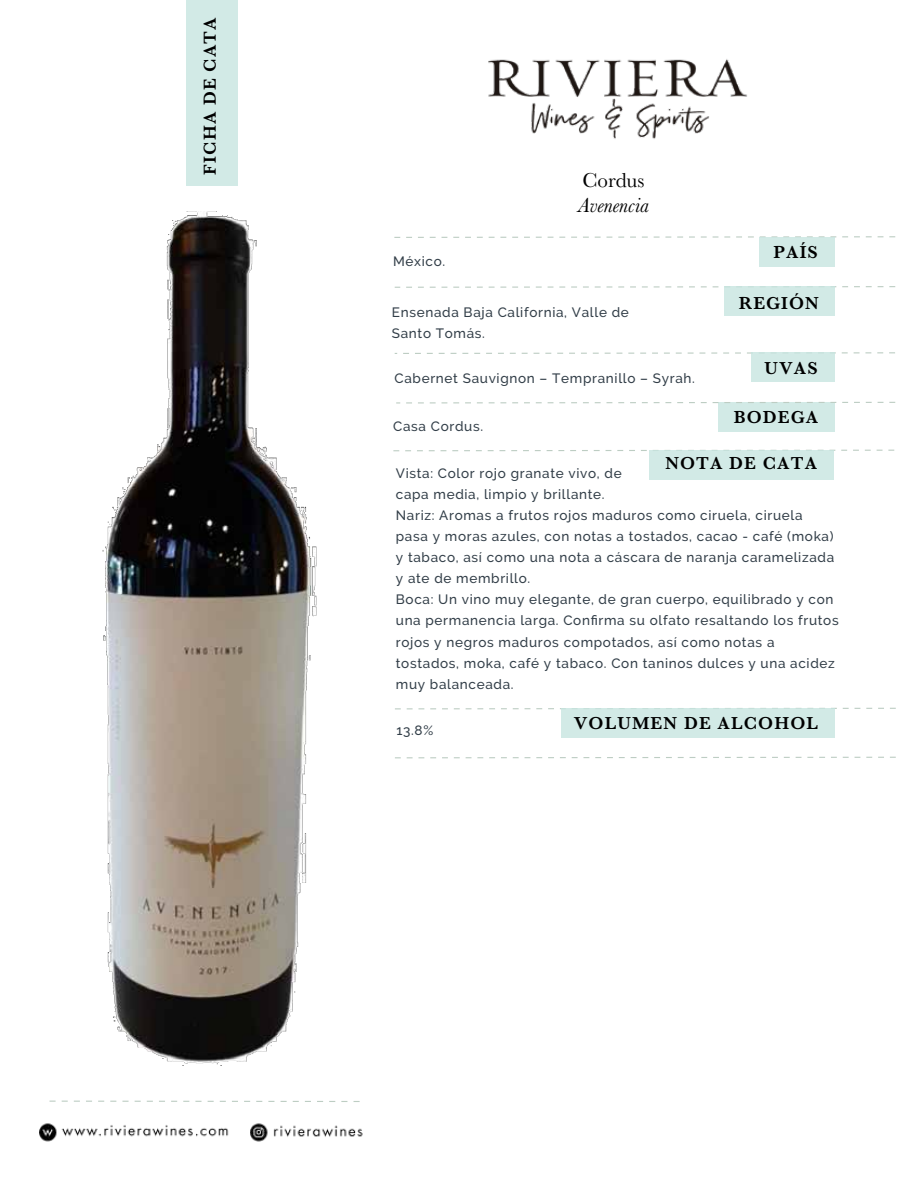
<style>
.page{position:relative;width:915px;height:1191px;background:#fff}
.page>*{position:absolute;margin:0;border:0;box-sizing:border-box;transform-origin:0 0}
.t1{font:italic 21px "Baskerville";color:#000}
.t2{font:21px "Baskerville";color:#000}
.t3{font:600 18px "Baskerville";letter-spacing:.06em;color:#000}
.t4{font:500 13.5px/21px "Raleway";letter-spacing:.05em;color:#323e48}
</style>
<div class="page">
<div style="left:186px;top:0;width:51px;height:185px;background:#d2eae6"></div>
<svg style="left:49px;top:1100px;width:310px;height:2px"></svg>
<img style="left:39px;top:1123px;width:324px;height:19px">
<img style="left:488px;top:59px;width:259px;height:80px">
<svg style="left:394px;top:236px;width:502px;height:2px"></svg>
<div style="left:759px;top:237px;width:75px;height:30px;background:#d2eae6"></div>
<svg style="left:394px;top:286px;width:502px;height:2px"></svg>
<div style="left:724px;top:286px;width:110px;height:30px;background:#d2eae6"></div>
<svg style="left:394px;top:352px;width:501px;height:2px"></svg>
<div style="left:751px;top:352px;width:83px;height:30px;background:#d2eae6"></div>
<div style="left:718px;top:402px;width:116px;height:30px;background:#d2eae6"></div>
<svg style="left:396px;top:401px;width:500px;height:3px"></svg>
<svg style="left:393px;top:449px;width:502px;height:3px"></svg>
<div style="left:649px;top:450px;width:184px;height:30px;background:#d2eae6"></div>
<svg style="left:395px;top:707px;width:501px;height:3px"></svg>
<div style="left:561px;top:708px;width:273px;height:30px;background:#d2eae6"></div>
<svg style="left:395px;top:756px;width:501px;height:3px"></svg>
<img style="left:102px;top:211px;width:215px;height:855px">
<h2 class="t3" style="left:197px;top:174px;width:158px;rotate:-90deg">FICHA DE CATA</h2>
<p class="t4" style="left:393px;top:251px;width:54px">México.</p>
<h1 class="t2" style="left:582px;top:167px;width:64px">Cordus</h1>
<h1 class="t1" style="left:578px;top:192px;width:72px">Avenencia</h1>
<p class="t4" style="left:392px;top:301px;width:238px">Ensenada Baja California, Valle de<br>Santo Tomás.</p>
<p class="t4" style="left:394px;top:367px;width:302px">Cabernet Sauvignon – Tempranillo – Syrah.</p>
<p class="t4" style="left:393px;top:415px;width:91px">Casa Cordus.</p>
<h2 class="t3" style="left:773px;top:240px;width:46px">PAÍS</h2>
<h2 class="t3" style="left:738px;top:290px;width:82px">REGIÓN</h2>
<h2 class="t3" style="left:764px;top:356px;width:55px">UVAS</h2>
<h2 class="t3" style="left:733px;top:404px;width:86px">BODEGA</h2>
<h2 class="t3" style="left:665px;top:450px;width:153px">NOTA DE CATA</h2>
<p class="t4" style="left:396px;top:463px;width:444px">Vista: Color rojo granate vivo, de<br>capa media, limpio y brillante.<br>Nariz: Aromas a frutos rojos maduros como ciruela, ciruela<br>pasa y moras azules, con notas a tostados, cacao - café (moka) y tabaco, así como una nota a cáscara de naranja caramelizada y ate de membrillo.<br>Boca: Un vino muy elegante, de gran cuerpo, equilibrado y con una permanencia larga. Confirma su olfato resaltando los frutos rojos y negros maduros compotados, así como notas a tostados, moka, café y tabaco. Con taninos dulces y una acidez muy balanceada.</p>
<p class="t4" style="left:396px;top:719px;width:38px">13.8%</p>
<h2 class="t3" style="left:573px;top:710px;width:246px">VOLUMEN DE ALCOHOL</h2>
</div>
